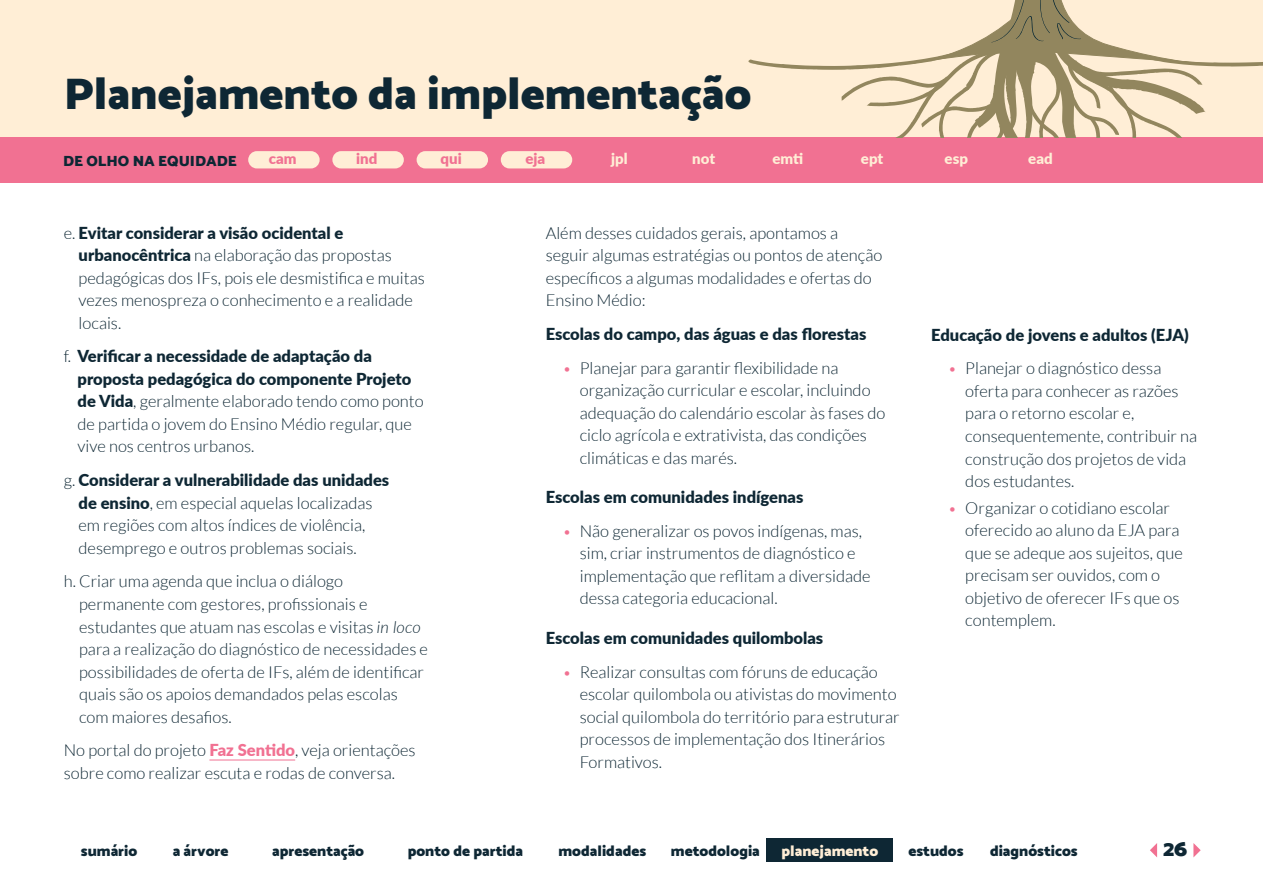
<style>
.page{position:relative;width:1263px;height:893px;background:#fff}
.page>*{position:absolute;margin:0;border:0;box-sizing:border-box;transform-origin:0 0}
.t1{font:900 45px "Catamaran";color:#0e2734}
.t2{font:900 22.5px "Catamaran";color:#0e2734}
.t3{font:300 16.5px/22.5px "Lato";color:#0e2734}
.t4{font:900 16.5px "Lato";color:#0e2734}
.t5{font:900 15px "Catamaran";color:#0e2734}
.t6{font:900 15px "Lato";color:#ffeed6}
.t7{font:900 15px "Catamaran";color:#ffeed6}
.t8{font:900 15px "Lato";color:#f17192}
.s1{font-weight:900}
.s2{font-style:italic}
.s3{font-weight:900;color:#f17192}
.s4{font-style:italic;font-size:15px;color:#f17192}
</style>
<div class="page">
<div style="left:0;top:137px;width:1263px;height:46px;background:#f17192"></div>
<div style="left:0;top:0;width:1263px;height:137px;background:#ffeed6"></div>
<svg style="left:748px;top:0;width:515px;height:137px"></svg>
<svg style="left:1150px;top:843px;width:7px;height:14px"></svg>
<svg style="left:1193px;top:843px;width:8px;height:14px"></svg>
<div style="left:766px;top:838px;width:127px;height:24px;background:#0e2734"></div>
<div style="left:501px;top:151px;width:71px;height:17px;background:#ffeed6;border-radius:9px"></div>
<div style="left:417px;top:151px;width:71px;height:17px;background:#ffeed6;border-radius:9px"></div>
<div style="left:332px;top:151px;width:72px;height:17px;background:#ffeed6;border-radius:9px"></div>
<div style="left:248px;top:151px;width:72px;height:17px;background:#ffeed6;border-radius:9px"></div>
<hr style="left:209px;top:760px;width:86px;height:1px;background:#f17192">
<h1 class="t1" style="left:64px;top:67px;width:689px">Planejamento da implementação</h1>
<p class="t5" style="left:63px;top:152px;width:175px">DE OLHO NA EQUIDADE</p>
<p class="t8" style="left:269px;top:147px;width:29px">cam</p>
<p class="t8" style="left:356px;top:147px;width:23px">ind</p>
<p class="t8" style="left:440px;top:147px;width:23px">qui</p>
<p class="t8" style="left:525px;top:147px;width:21px">eja</p>
<p class="t6" style="left:611px;top:147px;width:18px">jpl</p>
<p class="t6" style="left:692px;top:147px;width:24px">not</p>
<p class="t6" style="left:772px;top:147px;width:32px">emti</p>
<p class="t6" style="left:861px;top:147px;width:24px">ept</p>
<p class="t6" style="left:944px;top:147px;width:25px">esp</p>
<p class="t6" style="left:1028px;top:147px;width:26px">ead</p>
<p class="t3" style="left:79px;top:222px;width:348px;text-indent:-15px">e. <span class="s1">Evitar considerar a visão ocidental e urbanocêntrica</span> na elaboração das propostas pedagógicas dos IFs, pois ele desmistifica e muitas vezes menospreza o conhecimento e a realidade locais.</p>
<p class="t3" style="left:78px;top:345px;width:348px;text-indent:-14px">f. <span class="s1">Verificar a necessidade de adaptação da proposta pedagógica do componente Projeto de Vida</span>, geralmente elaborado tendo como ponto de partida o jovem do Ensino Médio regular, que vive nos centros urbanos.</p>
<p class="t3" style="left:79px;top:469px;width:312px;text-indent:-15px">g. <span class="s1">Considerar a vulnerabilidade das unidades de ensino</span>, em especial aquelas localizadas em regiões com altos índices de violência, desemprego e outros problemas sociais.</p>
<p class="t3" style="left:79px;top:570px;width:350px;text-indent:-15px">h. Criar uma agenda que inclua o diálogo permanente com gestores, profissionais e estudantes que atuam nas escolas e visitas <span class="s2">in loco </span>para a realização do diagnóstico de necessidades e possibilidades de oferta de IFs, além de identificar quais são os apoios demandados pelas escolas com maiores desafios.</p>
<p class="t3" style="left:64px;top:739px;width:353px">No portal do projeto <span class="s3">Faz Sentido</span>, veja orientações sobre como realizar escuta e rodas de conversa.</p>
<p class="t3" style="left:546px;top:222px;width:338px">Além desses cuidados gerais, apontamos a seguir algumas estratégias ou pontos de atenção específicos a algumas modalidades e ofertas do Ensino Médio:</p>
<p class="t4" style="left:546px;top:322px;width:322px">Escolas do campo, das águas e das florestas</p>
<p class="t3" style="left:580px;top:357px;width:307px;text-indent:-17px"><span class="s4">•</span> Planejar para garantir flexibilidade na organização curricular e escolar, incluindo adequação do calendário escolar às fases do ciclo agrícola e extrativista, das condições climáticas e das marés.</p>
<p class="t4" style="left:546px;top:485px;width:259px">Escolas em comunidades indígenas</p>
<p class="t3" style="left:580px;top:520px;width:292px;text-indent:-17px"><span class="s4">•</span> Não generalizar os povos indígenas, mas, sim, criar instrumentos de diagnóstico e implementação que reflitam a diversidade dessa categoria educacional.</p>
<p class="t4" style="left:546px;top:625px;width:279px">Escolas em comunidades quilombolas</p>
<p class="t3" style="left:580px;top:661px;width:321px;text-indent:-17px"><span class="s4">•</span> Realizar consultas com fóruns de educação escolar quilombola ou ativistas do movimento social quilombola do território para estruturar processos de implementação dos Itinerários Formativos.</p>
<p class="t4" style="left:931px;top:322px;width:259px">Educação de jovens e adultos (EJA)</p>
<p class="t3" style="left:965px;top:357px;width:233px;text-indent:-17px"><span class="s4">•</span> Planejar o diagnóstico dessa oferta para conhecer as razões para o retorno escolar e, consequentemente, contribuir na construção dos projetos de vida dos estudantes.</p>
<p class="t3" style="left:965px;top:497px;width:219px;text-indent:-17px"><span class="s4">•</span> Organizar o cotidiano escolar oferecido ao aluno da EJA para que se adeque aos sujeitos, que precisam ser ouvidos, com o objetivo de oferecer IFs que os contemplem.</p>
<p class="t5" style="left:81px;top:842px;width:58px">sumário</p>
<p class="t5" style="left:173px;top:842px;width:57px">a árvore</p>
<p class="t5" style="left:272px;top:842px;width:93px">apresentação</p>
<p class="t5" style="left:408px;top:842px;width:117px">ponto de partida</p>
<p class="t5" style="left:558px;top:842px;width:89px">modalidades</p>
<p class="t5" style="left:671px;top:842px;width:91px">metodologia</p>
<p class="t7" style="left:781px;top:842px;width:98px">planejamento</p>
<p class="t5" style="left:908px;top:842px;width:57px">estudos</p>
<p class="t5" style="left:990px;top:842px;width:89px">diagnósticos</p>
<h2 class="t2" style="left:1163px;top:835px;width:26px">26</h2>
</div>
